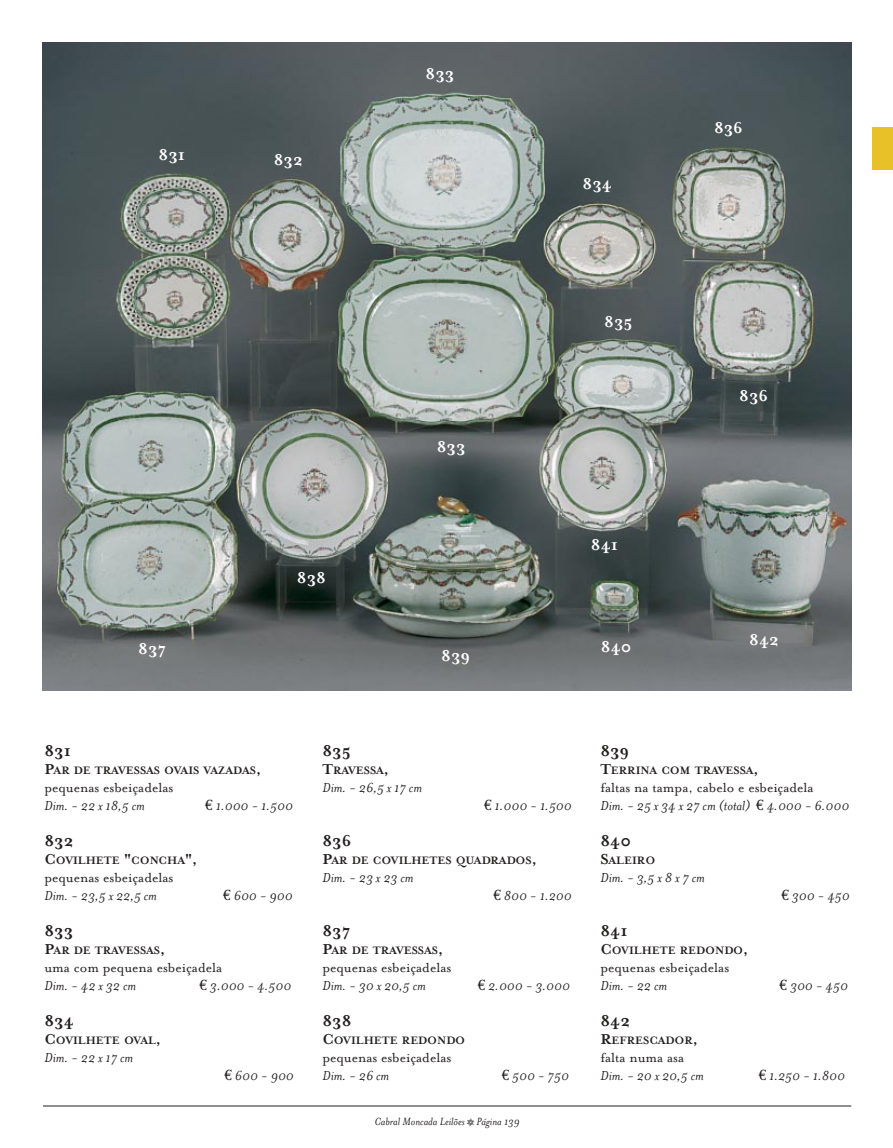
<style>
.page{position:relative;width:893px;height:1148px;background:#fff}
.page>*{position:absolute;margin:0;border:0;box-sizing:border-box;transform-origin:0 0}
.t1{font:700 18px "Mrs Eaves";color:#fff}
.t2{font:700 18px "Mrs Eaves";color:#231f1f}
.t3{font:italic 15px "Mrs Eaves";color:#231f1f}
.t4{font:15px "Mrs Eaves Roman";color:#231f1f}
.t5{font:700 12.3px "Mrs Eaves";color:#231f1f}
.t6{font:italic 12px "Mrs Eaves";color:#231f1f}
.s1{font-size:16.5px}
.s2{font-family:"Euro Serif";font-style:normal}
.s3{font-family:"Mrs Eaves Fractions";font-style:normal}
</style>
<div class="page">
<img style="left:43px;top:43px;width:808px;height:648px">
<hr style="left:43px;top:1105px;width:808px;height:1px;background:#231f1f">
<div style="left:872px;top:128px;width:20px;height:42px;background:#e8c128"></div>
<p class="t1" style="left:159px;top:144px;width:28px">831</p>
<p class="t1" style="left:274px;top:148px;width:31px">832</p>
<p class="t1" style="left:425px;top:63px;width:30px">833</p>
<p class="t1" style="left:582px;top:172px;width:31px">834</p>
<p class="t1" style="left:714px;top:117px;width:30px">836</p>
<p class="t1" style="left:437px;top:435px;width:30px">833</p>
<p class="t1" style="left:604px;top:311px;width:30px">835</p>
<p class="t1" style="left:739px;top:384px;width:30px">836</p>
<p class="t1" style="left:138px;top:637px;width:29px">837</p>
<p class="t1" style="left:297px;top:566px;width:31px">838</p>
<p class="t1" style="left:441px;top:644px;width:30px">839</p>
<p class="t1" style="left:591px;top:533px;width:29px">841</p>
<p class="t1" style="left:601px;top:635px;width:32px">840</p>
<p class="t1" style="left:749px;top:628px;width:31px">842</p>
<p class="t2" style="left:44px;top:739px;width:28px">831</p>
<p class="t5" style="left:44px;top:763px;width:218px"><span class="s1">P</span>AR DE TRAVESSAS OVAIS VAZADAS<span class="s1">,</span></p>
<p class="t4" style="left:44px;top:778px;width:130px">pequenas esbeiçadelas</p>
<p class="t3" style="left:44px;top:796px;width:102px">Dim. - 22 x 18,5 cm</p>
<p class="t3" style="left:205px;top:796px;width:89px"><span class="s2">€</span> 1.000 - 1.500</p>
<p class="t2" style="left:44px;top:829px;width:31px">832</p>
<p class="t5" style="left:44px;top:853px;width:154px"><span class="s1">C</span>OVILHETE <span class="s1">"</span>CONCHA<span class="s1">",</span></p>
<p class="t4" style="left:44px;top:868px;width:130px">pequenas esbeiçadelas</p>
<p class="t3" style="left:44px;top:886px;width:114px">Dim. - 23,5 x 22,5 cm</p>
<p class="t3" style="left:223px;top:886px;width:71px"><span class="s2">€</span> 600 - 900</p>
<p class="t2" style="left:44px;top:919px;width:30px">833</p>
<p class="t5" style="left:44px;top:943px;width:122px"><span class="s1">P</span>AR DE TRAVESSAS<span class="s1">,</span></p>
<p class="t4" style="left:44px;top:958px;width:179px">uma com pequena esbeiçadela</p>
<p class="t3" style="left:44px;top:976px;width:93px">Dim. - 42 x 32 cm</p>
<p class="t3" style="left:199px;top:976px;width:93px"><span class="s2">€</span> 3.000 - 4.500</p>
<p class="t2" style="left:44px;top:1009px;width:31px">834</p>
<p class="t5" style="left:44px;top:1033px;width:118px"><span class="s1">C</span>OVILHETE OVAL<span class="s1">,</span></p>
<p class="t3" style="left:44px;top:1048px;width:90px">Dim. - 22 x 17 cm</p>
<p class="t3" style="left:224px;top:1066px;width:71px"><span class="s2">€</span> 600 - 900</p>
<p class="t2" style="left:322px;top:739px;width:30px">835</p>
<p class="t5" style="left:322px;top:763px;width:68px"><span class="s1">T</span>RAVESSA<span class="s1">,</span></p>
<p class="t3" style="left:322px;top:778px;width:101px">Dim. - 26,5 x 17 cm</p>
<p class="t3" style="left:484px;top:796px;width:89px"><span class="s2">€</span> 1.000 - 1.500</p>
<p class="t2" style="left:322px;top:829px;width:30px">836</p>
<p class="t5" style="left:322px;top:853px;width:216px"><span class="s1">P</span>AR DE COVILHETES QUADRADOS<span class="s1">,</span></p>
<p class="t3" style="left:322px;top:868px;width:93px">Dim. - 23 x 23 cm</p>
<p class="t3" style="left:493px;top:886px;width:80px"><span class="s2">€</span> 800 - 1.200</p>
<p class="t2" style="left:322px;top:919px;width:29px">837</p>
<p class="t5" style="left:322px;top:943px;width:122px"><span class="s1">P</span>AR DE TRAVESSAS<span class="s1">,</span></p>
<p class="t4" style="left:322px;top:958px;width:130px">pequenas esbeiçadelas</p>
<p class="t3" style="left:322px;top:976px;width:105px">Dim. - 30 x 20,5 cm</p>
<p class="t3" style="left:477px;top:976px;width:94px"><span class="s2">€</span> 2.000 - 3.000</p>
<p class="t2" style="left:322px;top:1009px;width:31px">838</p>
<p class="t5" style="left:322px;top:1033px;width:144px"><span class="s1">C</span>OVILHETE REDONDO</p>
<p class="t4" style="left:322px;top:1048px;width:130px">pequenas esbeiçadelas</p>
<p class="t3" style="left:322px;top:1066px;width:68px">Dim. - 26 cm</p>
<p class="t3" style="left:502px;top:1066px;width:69px"><span class="s2">€</span> 500 - 750</p>
<p class="t6" style="left:374px;top:1113px;width:147px">Cabral Moncada Leilões <span class="s3">Q</span> Página 139</p>
<p class="t2" style="left:600px;top:739px;width:30px">839</p>
<p class="t5" style="left:600px;top:763px;width:160px"><span class="s1">T</span>ERRINA COM TRAVESSA<span class="s1">,</span></p>
<p class="t4" style="left:600px;top:778px;width:215px">faltas na tampa, cabelo e esbeiçadela</p>
<p class="t3" style="left:600px;top:796px;width:250px">Dim. - 25 x 34 x 27 cm (total) <span class="s2">€</span> 4.000 - 6.000</p>
<p class="t2" style="left:600px;top:829px;width:32px">840</p>
<p class="t5" style="left:600px;top:853px;width:56px"><span class="s1">S</span>ALEIRO</p>
<p class="t3" style="left:600px;top:868px;width:106px">Dim. - 3,5 x 8 x 7 cm</p>
<p class="t3" style="left:781px;top:886px;width:70px"><span class="s2">€</span> 300 - 450</p>
<p class="t2" style="left:600px;top:919px;width:29px">841</p>
<p class="t5" style="left:600px;top:943px;width:149px"><span class="s1">C</span>OVILHETE REDONDO<span class="s1">,</span></p>
<p class="t4" style="left:600px;top:958px;width:130px">pequenas esbeiçadelas</p>
<p class="t3" style="left:600px;top:976px;width:68px">Dim. - 22 cm</p>
<p class="t3" style="left:779px;top:976px;width:70px"><span class="s2">€</span> 300 - 450</p>
<p class="t2" style="left:600px;top:1009px;width:31px">842</p>
<p class="t5" style="left:600px;top:1033px;width:99px"><span class="s1">R</span>EFRESCADOR<span class="s1">,</span></p>
<p class="t4" style="left:600px;top:1048px;width:85px">falta numa asa</p>
<p class="t3" style="left:600px;top:1066px;width:105px">Dim. - 20 x 20,5 cm</p>
<p class="t3" style="left:758px;top:1066px;width:88px"><span class="s2">€</span> 1.250 - 1.800</p>
</div>
